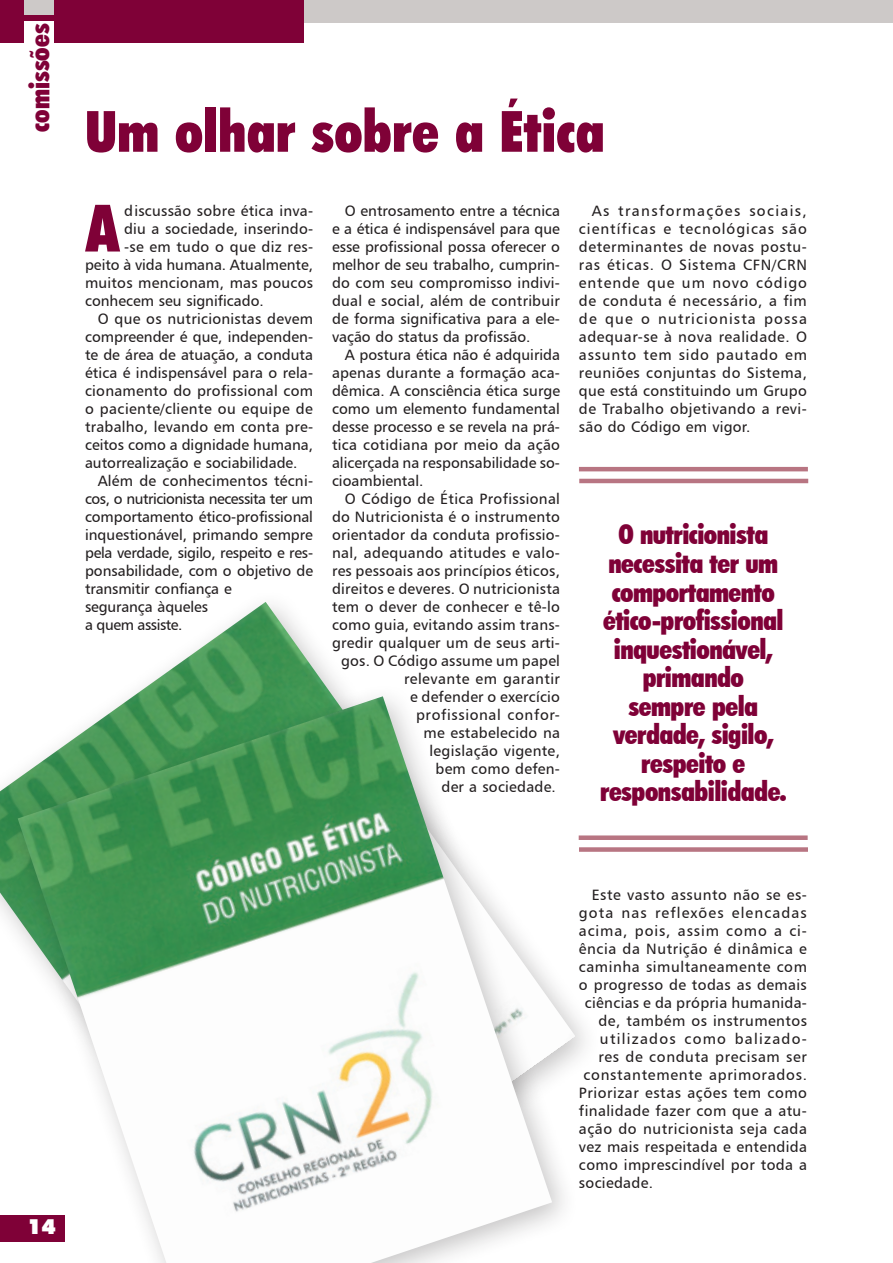
<style>
.page{position:relative;width:893px;height:1263px;background:#fff}
.page>*{position:absolute;margin:0;border:0;box-sizing:border-box;transform-origin:0 0}
.texto_capitular{font:900 condensed 65.55px "Futura BT";color:#7f0137}
.Título_31{font:900 condensed 57px "Futura BT";color:#7f0137}
.Título_18{font:900 condensed 27px/28.5px "Futura BT";letter-spacing:-.02em;color:#7f0137;text-align:center}
.Título_18-2{font:900 condensed 27px "Futura BT";color:#7f0137}
.t1{font:900 21px "Futura BT";color:#fff}
.texto{font:15px/18px "Humanist 777 BT Roman B";letter-spacing:.015em;color:#231f20;text-align:justify}
.texto-2{font:15px/18px "Humanist 777 BT Roman B";letter-spacing:-.005em;color:#231f20}
.texto_capitular-2{font:15px "Humanist 777 BT Roman B";letter-spacing:.015em;color:#231f20}
.texto-3{font:15px "Humanist 777 BT Roman B";letter-spacing:.035em;color:#231f20}
.texto-4{font:15px "Humanist 777 BT Roman B";letter-spacing:.05em;color:#231f20}
.texto-5{font:15px "Humanist 777 BT Roman B";letter-spacing:.075em;color:#231f20}
.texto-6{font:15px "Humanist 777 BT Roman B";letter-spacing:.06em;color:#231f20}
.texto-7{font:15px "Humanist 777 BT Roman B";letter-spacing:.085em;color:#231f20}
.texto-8{font:15px "Humanist 777 BT Roman B";letter-spacing:.04em;color:#231f20}
</style>
<div class="page">
<img style="left:0;top:602px;width:335px;height:308px">
<div style="left:1px;top:0;width:892px;height:22px;background:#cdc9c8"></div>
<div style="left:0;top:0;width:303px;height:43px;background:#7f0137"></div>
<div style="left:24px;top:0;width:30px;height:15px;background:#cdc9c8"></div>
<div style="left:24px;top:22px;width:30px;height:24px;background:#fff"></div>
<hr style="left:579px;top:467px;width:229px;height:4px;background:#b87582">
<div style="left:579px;top:835px;width:229px;height:5px;background:#b87582"></div>
<hr style="left:579px;top:479px;width:229px;height:4px;background:#b87582">
<div style="left:579px;top:847px;width:229px;height:5px;background:#b87582"></div>
<div style="left:2px;top:681px;width:578px;height:582px;background:#231f20;opacity:.26"></div>
<img style="left:18px;top:696px;width:534px;height:567px">
<div style="left:0;top:1215px;width:65px;height:27px;background:#7f0137"></div>
<p class="Título_18-2" style="left:23px;top:132px;width:110px;rotate:-90deg">comissões</p>
<p class="Título_31" style="left:85px;top:97px;width:521px">Um olhar sobre a Ética</p>
<p class="texto_capitular" style="left:86px;top:188px;width:35px">A</p>
<p class="texto_capitular-2" style="left:124px;top:201px;width:190px">discussão sobre ética inva-</p>
<p class="texto_capitular-2" style="left:124px;top:219px;width:190px">diu a sociedade, inserindo-</p>
<p class="texto_capitular-2" style="left:124px;top:237px;width:190px">-se em tudo o que diz res-</p>
<p class="texto_capitular-2" style="left:85px;top:255px;width:229px">peito à vida humana. Atualmente,</p>
<p class="texto_capitular-2" style="left:85px;top:273px;width:230px">muitos mencionam, mas poucos</p>
<p class="texto_capitular-2" style="left:85px;top:291px;width:180px">conhecem seu significado.</p>
<p class="texto" style="left:85px;top:309px;width:230px;text-indent:13px">O que os nutricionistas devem compreender é que, independen&shy;te de área de atuação, a conduta ética é indispensável para o rela&shy;cionamento do profissional com o paciente/cliente ou equipe de trabalho, levando em conta pre&shy;ceitos como a dignidade humana, autorrealização e sociabilidade.</p>
<p class="texto-2" style="left:85px;top:471px;width:230px;text-indent:13px">Além de conhecimentos técni&shy;cos, o nutricionista necessita ter um comportamento ético-profissional inquestionável, primando sempre pela verdade, sigilo, respeito e res&shy;ponsabilidade, com o objetivo de transmitir confiança e<br>segurança àqueles<br>a quem assiste.</p>
<p class="texto" style="left:332px;top:201px;width:230px;text-indent:13px">O entrosamento entre a técnica e a ética é indispensável para que esse profissional possa oferecer o melhor de seu trabalho, cumprin&shy;do com seu compromisso indivi&shy;dual e social, além de contribuir de forma significativa para a ele&shy;vação do status da profissão.</p>
<p class="texto" style="left:332px;top:345px;width:230px;text-indent:13px">A postura ética não é adquirida apenas durante a formação aca&shy;dêmica. A consciência ética surge como um elemento fundamental desse processo e se revela na prá&shy;tica cotidiana por meio da ação alicerçada na responsabilidade so&shy;cioambiental.</p>
<p class="texto" style="left:332px;top:489px;width:230px;text-align:right">O Código de Ética Profissional do Nutricionista é o instrumento orientador da conduta profissio&shy;nal, adequando atitudes e valo&shy;res pessoais aos princípios éticos, direitos e deveres. O nutricionista tem o dever de conhecer e tê-lo como guia, evitando assim trans&shy;gredir qualquer um de seus arti&shy;gos. O Código assume um papel relevante em garantir<br>e defender o exercício profissional confor-<br>me estabelecido na<br>legislação vigente,<br>bem como defen-<br>der a sociedade.</p>
<p class="texto" style="left:579px;top:201px;width:230px;text-indent:13px">As transformações sociais, científicas e tecnológicas são determinantes de novas postu&shy;ras éticas. O Sistema CFN/CRN entende que um novo código de conduta é necessário, a fim de que o nutricionista possa adequar-se à nova realidade. O assunto tem sido pautado em reuniões conjuntas do Sistema, que está constituindo um Grupo de Trabalho objetivando a revi&shy;são do Código em vigor.</p>
<p class="Título_18" style="left:603px;top:520px;width:182px">O nutricionista necessita ter um comportamento ético-profissional inquestionável, primando</p>
<p class="Título_18" style="left:600px;top:691px;width:188px">sempre pela verdade, sigilo, respeito e responsabilidade.</p>
<p class="t1" style="left:27px;top:1214px;width:30px">14</p>
<p class="texto-3" style="left:592px;top:885px;width:217px">Este vasto assunto não se es-</p>
<p class="texto-5" style="left:579px;top:903px;width:229px">gota nas reflexões elencadas</p>
<p class="texto-6" style="left:579px;top:921px;width:230px">acima, pois, assim como a ci-</p>
<p class="texto-3" style="left:579px;top:939px;width:230px">ência da Nutrição é dinâmica e</p>
<p class="texto-3" style="left:579px;top:957px;width:229px">caminha simultaneamente com</p>
<p class="texto" style="left:579px;top:975px;width:229px">o progresso de todas as demais</p>
<p class="texto" style="left:585px;top:993px;width:224px">ciências e da própria humanida-</p>
<p class="texto" style="left:598px;top:1011px;width:210px">de, também os instrumentos</p>
<p class="texto-7" style="left:600px;top:1029px;width:209px">utilizados como balizado-</p>
<p class="texto-8" style="left:598px;top:1047px;width:210px">res de conduta precisam ser</p>
<p class="texto-4" style="left:583px;top:1065px;width:225px">constantemente aprimorados.</p>
<p class="texto-3" style="left:579px;top:1083px;width:229px">Priorizar estas ações tem como</p>
<p class="texto" style="left:579px;top:1101px;width:230px">finalidade fazer com que a atu-</p>
<p class="texto-3" style="left:579px;top:1119px;width:229px">ação do nutricionista seja cada</p>
<p class="texto" style="left:579px;top:1137px;width:229px">vez mais respeitada e entendida</p>
<p class="texto" style="left:579px;top:1155px;width:229px">como imprescindível por toda a</p>
<p class="texto" style="left:579px;top:1173px;width:76px">sociedade.</p>
</div>
